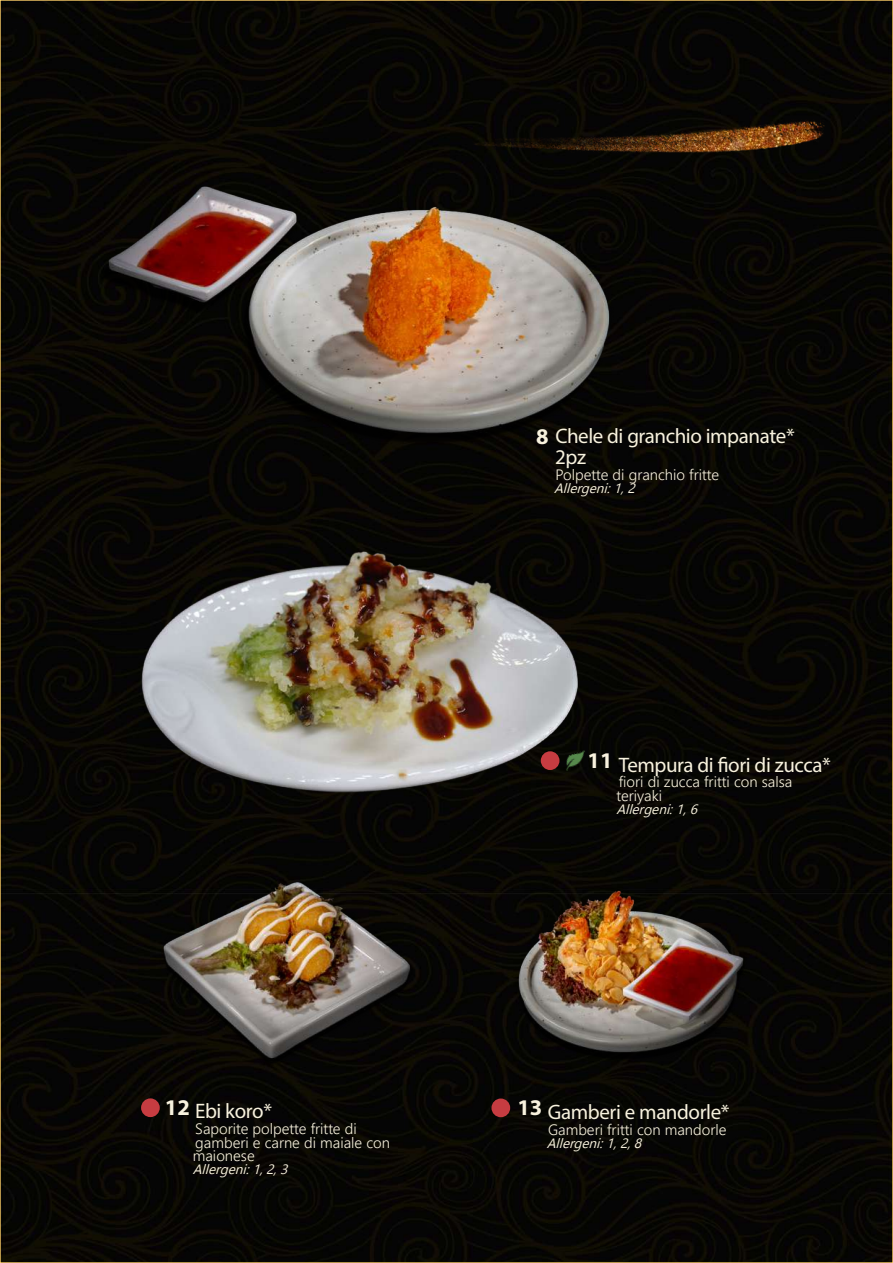
<style>
.page{position:relative;width:893px;height:1263px;background:#fff}
.page>*{position:absolute;margin:0;border:0;box-sizing:border-box;transform-origin:0 0}
.t1{font:21px/20.9px "Myriad Pro";letter-spacing:-.02em;color:#f8f2de}
.t2{font:300 15px/13.8px "Nirmala UI";color:#f8f2de}
.t3{font:italic 13.5px "Nirmala UI";color:#f8f2de}
.s1{font-weight:700;font-size:22.5px}
</style>
<div class="page">
<img style="left:2px;top:2px;width:889px;height:1259px">
<div style="left:491px;top:1098px;width:19px;height:19px;background:#c63c41;border-radius:50%"></div>
<div style="left:141px;top:1098px;width:19px;height:19px;background:#c63c41;border-radius:50%"></div>
<img style="left:494px;top:887px;width:258px;height:174px">
<img style="left:102px;top:856px;width:335px;height:236px">
<img style="left:90px;top:153px;width:551px;height:336px">
<img style="left:473px;top:119px;width:352px;height:34px">
<img style="left:111px;top:510px;width:497px;height:320px">
<h1 class="t1" style="left:165px;top:1100px;width:109px"><span class="s1">12</span> Ebi koro*</h1>
<p class="t2" style="left:193px;top:1120px;width:199px">Saporite polpette fritte di gamberi e carne di maiale con maionese</p>
<p class="t3" style="left:193px;top:1158px;width:102px">Allergeni:1,2,3</p>
<h1 class="t1" style="left:555px;top:425px;width:241px;text-indent:-19px"><span class="s1">8</span> Chele di granchio impanate*<br>2pz</h1>
<p class="t2" style="left:555px;top:467px;width:165px">Polpette di granchio fritte</p>
<p class="t3" style="left:554px;top:478px;width:87px">Allergeni:1,2</p>
<h1 class="t1" style="left:588px;top:754px;width:245px"><sup>11</sup> Tempura di fiori di zucca*</h1>
<p class="t2" style="left:616px;top:774px;width:177px">fiori di zucca fritti con salsa teriyaki</p>
<p class="t3" style="left:616px;top:798px;width:88px">Allergeni:1, 6</p>
<h1 class="t1" style="left:517px;top:1101px;width:214px"><sup>13</sup> Gamberi e mandorle*</h1>
<p class="t2" style="left:548px;top:1121px;width:180px">Gamberi fritti con mandorle</p>
<p class="t3" style="left:547px;top:1132px;width:101px">Allergeni:1,2,8</p>
</div>
